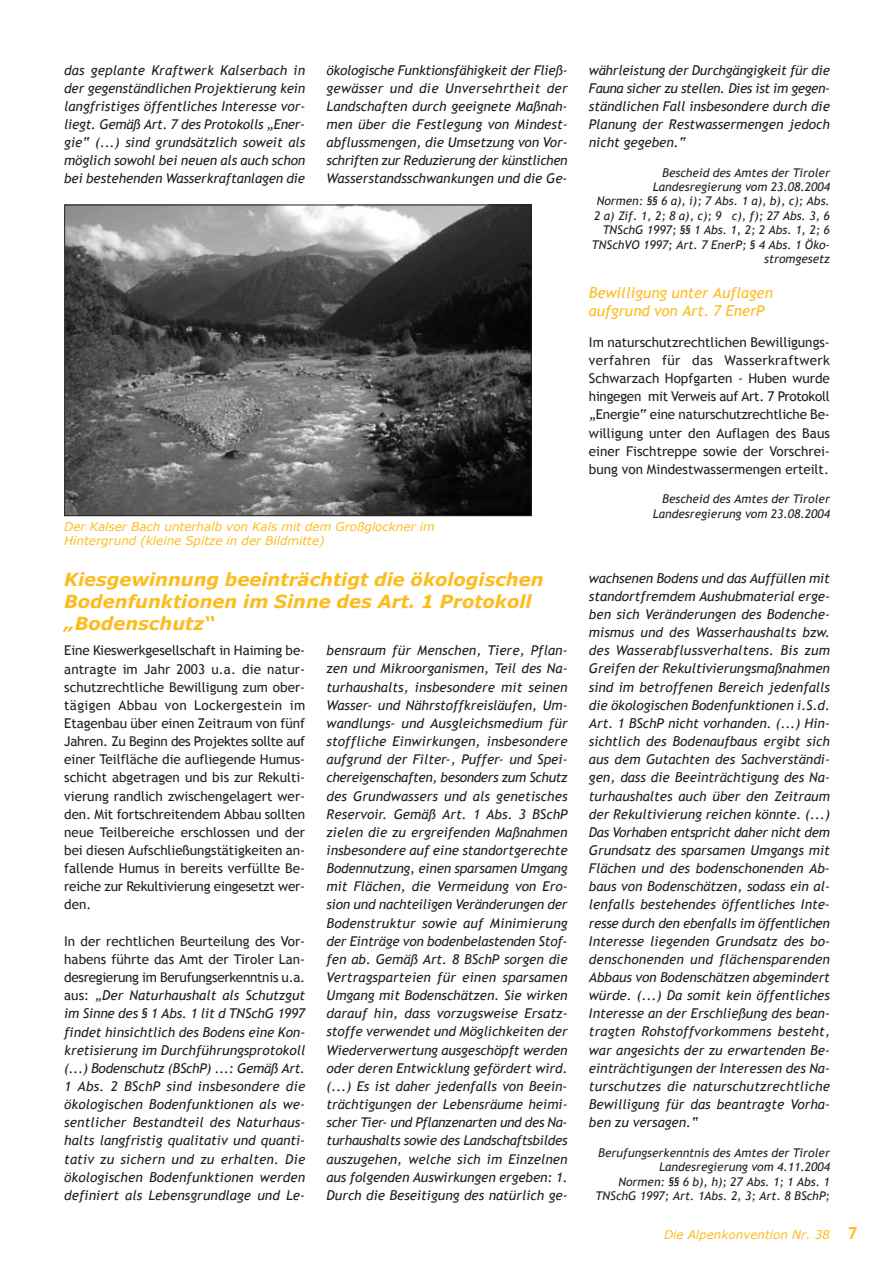
<style>
.page{position:relative;width:893px;height:1263px;background:#fff}
.page>*{position:absolute;margin:0;border:0;box-sizing:border-box;transform-origin:0 0}
.t1{font:italic 700 18px/21.6px "Verdana";color:#fdbc1e}
.t2{font:italic 15px/18px "Trebuchet MS";color:#fdbc1e}
.t3{font:italic 13.5px/18.1px "Trebuchet MS";color:#231f20;text-align:justify}
.t4{font:13.5px/18.1px "Trebuchet MS";color:#231f20;text-align:justify}
.t5{font:italic 12px/14.4px "Trebuchet MS";color:#231f20;text-align:right}
.t6{font:italic 12px/14.4px "Verdana";color:#fdbc1e}
.s1{font-style:normal}
.s2{font-family:"Trebuchet MS";font-weight:700;font-style:normal;font-size:16.5px}
</style>
<div class="page">
<img style="left:66px;top:207px;width:463px;height:307px">
<div style="left:64px;top:205px;width:467px;height:311px;border:1px solid #231f20"></div>
<p class="t3" style="left:64px;top:61px;width:242px">das geplante Kraftwerk Kalserbach in der gegenst‰ndlichen Projektierung kein langfristiges ˆffentliches Interesse vor&shy;liegt. Gem‰fl Art. 7 des Protokolls ÑEner&shy;gieì (...) sind grunds‰tzlich soweit als mˆglich sowohl bei neuen als auch schon bei bestehenden Wasserkraftanlagen die</p>
<p class="t3" style="left:326px;top:61px;width:242px">ˆkologische Funktionsf‰higkeit der Fliefl&shy;gew‰sser und die Unversehrtheit der Landschaften durch geeignete Maflnah&shy;men ¸ber die Festlegung von Mindest&shy;abflussmengen, die Umsetzung von Vor&shy;schriften zur Reduzierung der k¸nstlichen Wasserstandsschwankungen und die Ge-</p>
<p class="t3" style="left:589px;top:61px;width:242px">w‰hrleistung der Durchg‰ngigkeit f¸r die Fauna sicher zu stellen. Dies ist im gegen&shy;st‰ndlichen Fall insbesondere durch die Planung der Restwassermengen jedoch nicht gegeben.ì</p>
<p class="t5" style="left:592px;top:165px;width:239px">Bescheid des Amtes der Tiroler Landesregierung vom 23.08.2004<br>Normen: ßß 6 a), i); 7 Abs. 1 a), b), c); Abs.<br>2 a) Zif. 1, 2; 8 a), c); 9 c), f); 27 Abs. 3, 6<br>TNSchG 1997; ßß 1 Abs. 1, 2; 2 Abs. 1, 2; 6<br>TNSchVO 1997; Art. 7 EnerP; ß 4 Abs. 1 ÷ko&shy;stromgesetz</p>
<p class="t2" style="left:589px;top:283px;width:185px">Bewilligung unter Auflagen aufgrund von Art. 7 EnerP</p>
<p class="t4" style="left:589px;top:333px;width:242px">Im naturschutzrechtlichen Bewilligungs&shy;verfahren f¸r das Wasserkraftwerk Schwarzach Hopfgarten - Huben wurde hingegen mit Verweis auf Art. 7 Protokoll ÑEnergieì eine naturschutzrechtliche Be&shy;willigung unter den Auflagen des Baus einer Fischtreppe sowie der Vorschrei&shy;bung von Mindestwassermengen erteilt.</p>
<p class="t5" style="left:652px;top:492px;width:179px">Bescheid des Amtes der Tiroler<br>Landesregierung vom 23.08.2004</p>
<p class="t6" style="left:64px;top:519px;width:372px">Der Kalser Bach unterhalb von Kals mit dem Groflglockner im<br>Hintergrund (kleine Spitze in der Bildmitte)</p>
<h1 class="t1" style="left:64px;top:568px;width:481px">Kiesgewinnung beeintr‰chtigt die ˆkologischen<br>Bodenfunktionen im Sinne des Art. 1 Protokoll<br>ÑBodenschutzì</h1>
<p class="t4" style="left:64px;top:641px;width:242px">Eine Kieswerkgesellschaft in Haiming be&shy;antragte im Jahr 2003 u.a. die natur&shy;schutzrechtliche Bewilligung zum ober&shy;t‰gigen Abbau von Lockergestein im Etagenbau ¸ber einen Zeitraum von f¸nf Jahren. Zu Beginn des Projektes sollte auf einer Teilfl‰che die aufliegende Humus&shy;schicht abgetragen und bis zur Rekulti&shy;vierung randlich zwischengelagert wer&shy;den. Mit fortschreitendem Abbau sollten neue Teilbereiche erschlossen und der bei diesen Aufschlieflungst‰tigkeiten an&shy;fallende Humus in bereits verf¸llte Be&shy;reiche zur Rekultivierung eingesetzt wer&shy;den.</p>
<p class="t3" style="left:64px;top:932px;width:242px"><span class="s1">In der rechtlichen Beurteilung des Vor&shy;habens f¸hrte das Amt der Tiroler Lan&shy;desregierung im Berufungserkenntnis u.a. aus:</span> ÑDer Naturhaushalt als Schutzgut im Sinne des ß 1 Abs. 1 lit d TNSchG 1997 findet hinsichtlich des Bodens eine Kon&shy;kretisierung im Durchf¸hrungsprotokoll (...) Bodenschutz (BSchP) ...: Gem‰fl Art.<br>1 Abs. 2 BSchP sind insbesondere die ˆkologischen Bodenfunktionen als we&shy;sentlicher Bestandteil des Naturhaus&shy;halts langfristig qualitativ und quanti&shy;tativ zu sichern und zu erhalten. Die ˆkologischen Bodenfunktionen werden definiert als Lebensgrundlage und Le-</p>
<p class="t3" style="left:326px;top:641px;width:242px">bensraum f¸r Menschen, Tiere, Pflan&shy;zen und Mikroorganismen, Teil des Na&shy;turhaushalts, insbesondere mit seinen Wasser- und N‰hrstoffkreisl‰ufen, Um&shy;wandlungs- und Ausgleichsmedium f¸r stoffliche Einwirkungen, insbesondere aufgrund der Filter-, Puffer- und Spei&shy;chereigenschaften, besonders zum Schutz des Grundwassers und als genetisches Reservoir. Gem‰fl Art. 1 Abs. 3 BSchP zielen die zu ergreifenden Maflnahmen insbesondere auf eine standortgerechte Bodennutzung, einen sparsamen Umgang mit Fl‰chen, die Vermeidung von Ero&shy;sion und nachteiligen Ver‰nderungen der Bodenstruktur sowie auf Minimierung der Eintr‰ge von bodenbelastenden Stof&shy;fen ab. Gem‰fl Art. 8 BSchP sorgen die Vertragsparteien f¸r einen sparsamen Umgang mit Bodensch‰tzen. Sie wirken darauf hin, dass vorzugsweise Ersatz&shy;stoffe verwendet und Mˆglichkeiten der Wiederverwertung ausgeschˆpft werden oder deren Entwicklung gefˆrdert wird. (...) Es ist daher jedenfalls von Beein&shy;tr‰chtigungen der Lebensr‰ume heimi&shy;scher Tier- und Pflanzenarten und des Na&shy;turhaushalts sowie des Landschaftsbildes auszugehen, welche sich im Einzelnen aus folgenden Auswirkungen ergeben: 1.<br>Durch die Beseitigung des nat¸rlich ge-</p>
<p class="t3" style="left:589px;top:569px;width:242px">wachsenen Bodens und das Auff¸llen mit standortfremdem Aushubmaterial erge&shy;ben sich Ver‰nderungen des Bodenche&shy;mismus und des Wasserhaushalts bzw. des Wasserabflussverhaltens. Bis zum Greifen der Rekultivierungsmaflnahmen sind im betroffenen Bereich jedenfalls die ˆkologischen Bodenfunktionen i.S.d.<br>Art. 1 BSchP nicht vorhanden. (...) Hin&shy;sichtlich des Bodenaufbaus ergibt sich aus dem Gutachten des Sachverst‰ndi&shy;gen, dass die Beeintr‰chtigung des Na&shy;turhaushaltes auch ¸ber den Zeitraum der Rekultivierung reichen kˆnnte. (...)<br>Das Vorhaben entspricht daher nicht dem Grundsatz des sparsamen Umgangs mit Fl‰chen und des bodenschonenden Ab&shy;baus von Bodensch‰tzen, sodass ein al&shy;lenfalls bestehendes ˆffentliches Inte&shy;resse durch den ebenfalls im ˆffentlichen Interesse liegenden Grundsatz des bo&shy;denschonenden und fl‰chensparenden Abbaus von Bodensch‰tzen abgemindert w¸rde. (...) Da somit kein ˆffentliches Interesse an der Erschlieflung des bean&shy;tragten Rohstoffvorkommens besteht, war angesichts der zu erwartenden Be&shy;eintr‰chtigungen der Interessen des Na&shy;turschutzes die naturschutzrechtliche Bewilligung f¸r das beantragte Vorha&shy;ben zu versagen.ì</p>
<p class="t5" style="left:595px;top:1145px;width:236px">Berufungserkenntnis des Amtes der Tiroler Landesregierung vom 4.11.2004<br>Normen: ßß 6 b), h); 27 Abs. 1; 1 Abs. 1<br>TNSchG 1997; Art. 1Abs. 2, 3; Art. 8 BSchP;</p>
<p class="t6" style="left:664px;top:1227px;width:195px">Die Alpenkonvention Nr. 38 <span class="s2">7</span></p>
</div>
